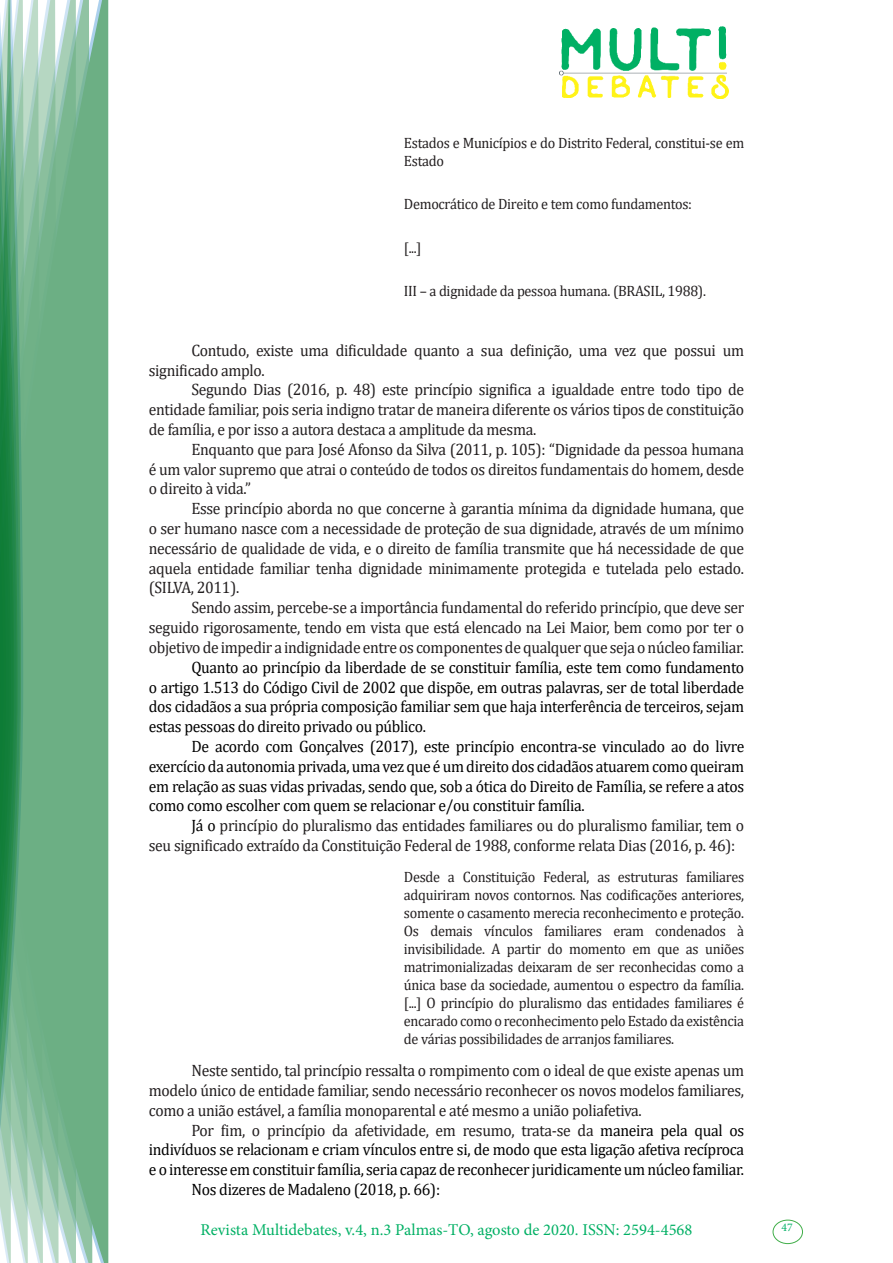
<style>
.page{position:relative;width:893px;height:1263px;background:#fff}
.page>*{position:absolute;margin:0;border:0;box-sizing:border-box;transform-origin:0 0}
.texto{font:16.5px/19.8px "Cambria";letter-spacing:-.02em;color:#231f20;text-align:justify;scale:.95 1}
.texto-2{font:16.5px/19.8px "Cambria";letter-spacing:-.02em;color:#000;text-align:justify;scale:.95 1}
.t1{font:16.5px "Minion Pro";color:#00b064}
.citacao{font:15px/18px "Cambria";letter-spacing:-.02em;color:#231f20;scale:.95 1}
.t2{font:11.7px "Minion Pro";color:#00b064}
.s1{color:#000}
.s2{color:#231f20}
</style>
<div class="page">
<img style="left:559px;top:26px;width:169px;height:72px">
<div style="left:95px;top:0;width:14px;height:1263px;background:#6caf84"></div>
<svg style="left:79px;top:0;width:16px;height:1263px;background:#71b289"></svg>
<svg style="left:62px;top:0;width:17px;height:1263px;background:#75b48c"></svg>
<svg style="left:45px;top:0;width:17px;height:1263px;background:#7cb792"></svg>
<svg style="left:30px;top:0;width:15px;height:1263px;background:#80ba96"></svg>
<svg style="left:0;top:0;width:30px;height:1263px;background:#61a97f"></svg>
<div style="left:772px;top:1219px;width:31px;height:25px;border:1px solid #40ae49;border-radius:50%"></div>
<p class="citacao" style="left:404px;top:134px;width:360px">Estados e Municípios e do Distrito Federal, constitui-se em<br>Estado</p>
<p class="citacao" style="left:404px;top:195px;width:305px">Democrático de Direito e tem como fundamentos:</p>
<p class="citacao" style="left:404px;top:239px;width:20px">[...]</p>
<p class="citacao" style="left:404px;top:282px;width:319px">III – a dignidade da pessoa humana. (BRASIL, 1988).</p>
<p class="texto" style="left:149px;top:340px;width:628px;text-indent:43px">Contudo, existe uma dificuldade quanto a sua definição, uma vez que possui um significado amplo.</p>
<p class="texto" style="left:149px;top:380px;width:628px;text-indent:43px">Segundo Dias (2016, p. 48) este princípio significa a igualdade entre todo tipo de entidade familiar, pois seria indigno tratar de maneira diferente os vários tipos de constituição de família, e por isso a autora destaca a amplitude da mesma.</p>
<p class="texto" style="left:149px;top:439px;width:628px;text-indent:43px">Enquanto que para José Afonso da Silva (2011, p. 105): “Dignidade da pessoa humana é um valor supremo que atrai o conteúdo de todos os direitos fundamentais do homem, desde o direito à vida.”</p>
<p class="texto" style="left:149px;top:499px;width:628px;text-indent:43px">Esse princípio aborda no que concerne à garantia mínima da dignidade humana, que o ser humano nasce com a necessidade de proteção de sua dignidade, através de um mínimo necessário de qualidade de vida, e o direito de família transmite que há necessidade de que aquela entidade familiar tenha dignidade minimamente protegida e tutelada pelo estado. (SILVA, 2011).</p>
<p class="texto" style="left:149px;top:598px;width:628px;text-indent:43px">Sendo assim, percebe-se a importância fundamental do referido princípio, que deve ser seguido rigorosamente, tendo em vista que está elencado na Lei Maior, bem como por ter o objetivo de impedir a indignidade entre os componentes de qualquer que seja o núcleo familiar.</p>
<p class="texto-2" style="left:149px;top:657px;width:628px;text-indent:43px">Quanto ao princípio da liberdade de se constituir família, este tem como fundamento o artigo 1.513 do Código Civil de 2002 que dispõe, em outras palavras, ser de total liberdade dos cidadãos a sua própria composição familiar sem que haja interferência de terceiros, sejam estas pessoas do direito privado ou público.</p>
<p class="texto-2" style="left:149px;top:736px;width:628px;text-indent:43px">De acordo com Gonçalves (2017), este princípio encontra-se vinculado ao do livre exercício da autonomia privada, uma vez que é um direito dos cidadãos atuarem como queiram em relação as suas vidas privadas, sendo que, sob a ótica do Direito de Família, se refere a atos como como escolher com quem se relacionar e/ou constituir família.</p>
<p class="texto" style="left:149px;top:815px;width:628px;text-indent:43px"><span class="s1">Já o</span> princípio do pluralismo das entidades familiares ou do pluralismo familiar, tem o seu significado extraído da Constituição Federal de 1988, conforme relata Dias (2016, p. 46):</p>
<p class="citacao" style="left:404px;top:867px;width:360px;text-align:justify">Desde a Constituição Federal, as estruturas familiares adquiriram novos contornos. Nas codificações anteriores, somente o casamento merecia reconhecimento e proteção.<br>Os demais vínculos familiares eram condenados à invisibilidade. A partir do momento em que as uniões matrimonializadas deixaram de ser reconhecidas como a única base da sociedade, aumentou o espectro da família. [...] O princípio do pluralismo das entidades familiares é encarado como o reconhecimento pelo Estado da existência de várias possibilidades de arranjos familiares.</p>
<p class="texto" style="left:149px;top:1061px;width:628px;text-indent:43px">Neste sentido, tal princípio ressalta o rompimento com o ideal de que existe apenas um modelo único de entidade familiar, sendo necessário reconhecer os novos modelos familiares, como a união estável, a família monoparental e até mesmo a união poliafetiva.</p>
<p class="texto-2" style="left:149px;top:1120px;width:628px;text-indent:43px"><span class="s2">Por fim, o princípio da afetividade, em resumo, trata-se da</span> maneira pela qual os indivíduos se relacionam e criam vínculos entre si, de modo que esta ligação afetiva recíproca e o interesse em constituir família, seria capaz de reconhecer juridicamente um núcleo familiar.</p>
<p class="texto-2" style="left:191px;top:1179px;width:263px">Nos dizeres de Madaleno (2018, p. 66):</p>
<p class="t1" style="left:200px;top:1218px;width:493px">Revista Multidebates, v.4, n.3 Palmas-TO, agosto de 2020. ISSN: 2594-4568</p>
<p class="t2" style="left:781px;top:1219px;width:13px">47</p>
</div>
